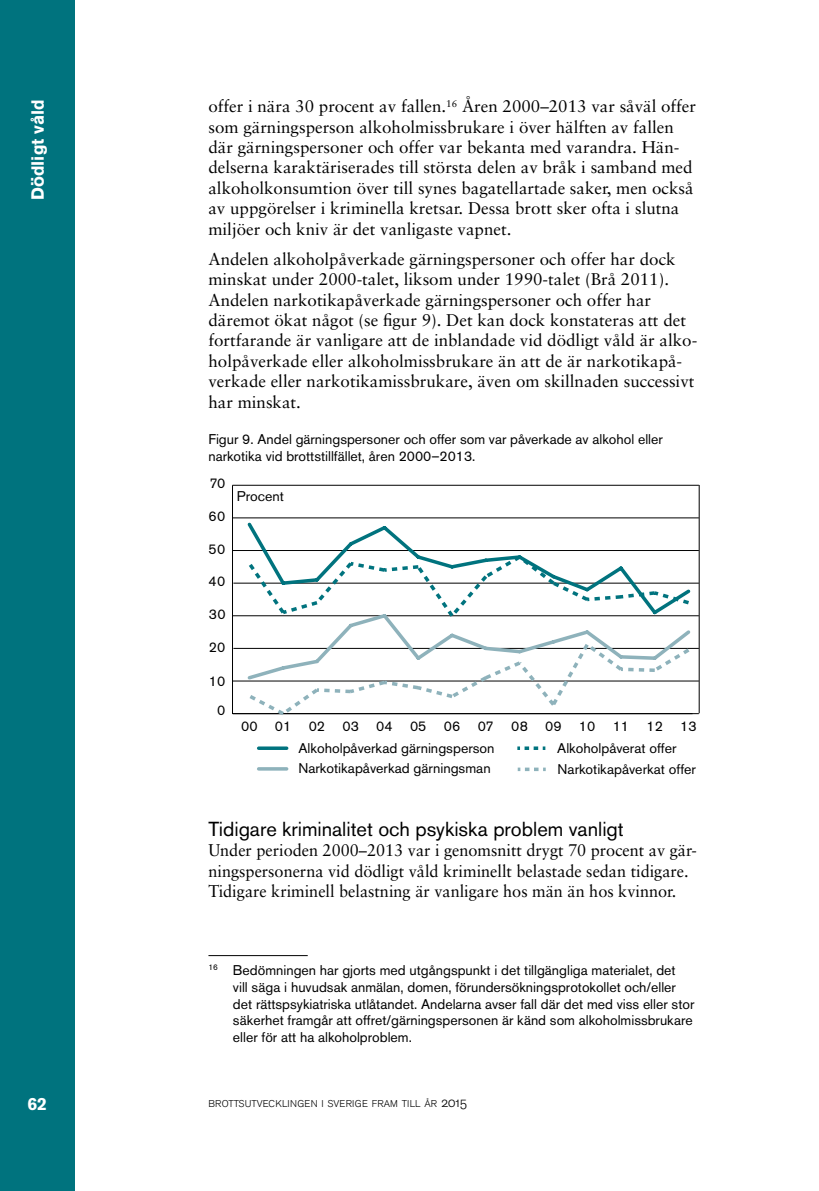
<style>
.page{position:relative;width:819px;height:1191px;background:#fff}
.page>*{position:absolute;margin:0;border:0;box-sizing:border-box;transform-origin:0 0}
.t1{font:20.12px "Akzidenz Grotesk BE";color:#000}
.t2{font:700 17.5px "Akzidenz Grotesk BE";color:#fff}
.t3{font:16.97px/20.3px "Sabon";color:#000}
.t4{font:16.97px/20.3px "Sabon";color:#000;scale:.96 1}
.t5{font:14px/16.8px "Akzidenz Grotesk BE";color:#000}
.t6{font:9.8px "Akzidenz Grotesk BE Light Os F";letter-spacing:.02em;color:#000}
.s1{font-size:14px}
</style>
<div class="page">
<div style="left:0;top:0;width:74px;height:1191px;background:#00737e"></div>
<hr style="left:208px;top:955px;width:100px;height:1px;background:#000">
<hr style="left:233px;top:713px;width:465px;height:1px;background:#000">
<hr style="left:232px;top:485px;width:1px;height:228px;background:#000">
<hr style="left:232px;top:713px;width:460px;height:1px;background:#000">
<hr style="left:232px;top:680px;width:466px;height:1px;background:#000">
<hr style="left:233px;top:648px;width:465px;height:1px;background:#000">
<hr style="left:232px;top:615px;width:466px;height:1px;background:#000">
<hr style="left:233px;top:583px;width:465px;height:1px;background:#000">
<hr style="left:232px;top:550px;width:466px;height:1px;background:#000">
<hr style="left:233px;top:517px;width:465px;height:1px;background:#000">
<hr style="left:232px;top:485px;width:466px;height:1px;background:#000">
<svg style="left:244px;top:617px;width:449px;height:98px"></svg>
<svg style="left:244px;top:522px;width:449px;height:95px"></svg>
<hr style="left:259px;top:767px;width:28px;height:3px;background:#8eb2bb">
<svg style="left:517px;top:767px;width:28px;height:4px"></svg>
<svg style="left:259px;top:746px;width:28px;height:4px"></svg>
<svg style="left:517px;top:746px;width:28px;height:4px"></svg>
<hr style="left:698px;top:485px;width:1px;height:228px;background:#000">
<p class="t2" style="left:28px;top:200px;width:102px;rotate:-90deg">Dödligt våld</p>
<p class="t3" style="left:208px;top:96px;width:489px">offer i nära 30 procent av fallen.<sup>16</sup> Åren 2000–2013 var såväl offer som gärningsperson alkoholmissbrukare i över hälften av fallen där gärningspersoner och offer var bekanta med varandra. Hän&shy;delserna karaktäriserades till största delen av bråk i samband med alkoholkonsumtion över till synes bagatellartade saker, men också av uppgörelser i kriminella kretsar. Dessa brott sker ofta i slutna miljöer och kniv är det vanligaste vapnet.</p>
<p class="t3" style="left:208px;top:249px;width:490px">Andelen alkoholpåverkade gärningspersoner och offer har dock minskat under 2000-talet, liksom under 1990-talet (Brå 2011).<br>Andelen narkotikapåverkade gärningspersoner och offer har däremot ökat något (se figur 9). Det kan dock konstateras att det fortfarande är vanligare att de inblandade vid dödligt våld är alko&shy;holpåverkade eller alkoholmissbrukare än att de är narkotikapå&shy;verkade eller narkotikamissbrukare, även om skillnaden successivt har minskat.</p>
<p class="t5" style="left:208px;top:431px;width:456px">Figur 9. Andel gärningspersoner och offer som var påverkade av alkohol eller narkotika vid brottstillfället, åren 2000–2013.</p>
<p class="t5" style="left:209px;top:475px;width:17px">70</p>
<p class="t5" style="left:208px;top:508px;width:18px">60</p>
<p class="t5" style="left:208px;top:540px;width:18px">50</p>
<p class="t5" style="left:208px;top:573px;width:18px">40</p>
<p class="t5" style="left:209px;top:606px;width:18px">30</p>
<p class="t5" style="left:209px;top:638px;width:18px">20</p>
<p class="t5" style="left:209px;top:672px;width:18px">10</p>
<p class="t5" style="left:217px;top:702px;width:10px">0</p>
<p class="t5" style="left:237px;top:487px;width:49px">Procent</p>
<p class="t5" style="left:241px;top:717px;width:457px">00 01 02 03 04 05 06 07 08 09 10 11 12 13</p>
<p class="t5" style="left:298px;top:760px;width:194px">Narkotikapåverkad gärningsman</p>
<p class="t5" style="left:557px;top:760px;width:140px">Narkotikapåverkat offer</p>
<p class="t5" style="left:298px;top:739px;width:197px">Alkoholpåverkad gärningsperson</p>
<p class="t5" style="left:557px;top:739px;width:121px">Alkoholpåverat offer</p>
<p class="t1" style="left:208px;top:817px;width:417px">Tidigare kriminalitet och psykiska problem vanligt</p>
<p class="t4" style="left:208px;top:840px;width:510px">Under perioden 2000–2013 var i genomsnitt drygt 70 procent av gär&shy;ningspersonerna vid dödligt våld kriminellt belastade sedan tidigare.<br>Tidigare kriminell belastning är vanligare hos män än hos kvinnor.</p>
<p class="t5" style="left:233px;top:961px;width:463px;text-indent:-24px"><sup>16</sup> Bedömningen har gjorts med utgångspunkt i det tillgängliga materialet, det<br>vill säga i huvudsak anmälan, domen, förundersökningsprotokollet och/eller det rättspsykiatriska utlåtandet. Andelarna avser fall där det med viss eller stor säkerhet framgår att offret/gärningspersonen är känd som alkoholmissbrukare eller för att ha alkoholproblem.</p>
<p class="t2" style="left:27px;top:1093px;width:21px">62</p>
<p class="t6" style="left:208px;top:1098px;width:260px">BROTTSUTVECKLINGEN I SVERIGE FRAM TILL ÅR <span class="s1">2015</span></p>
</div>
